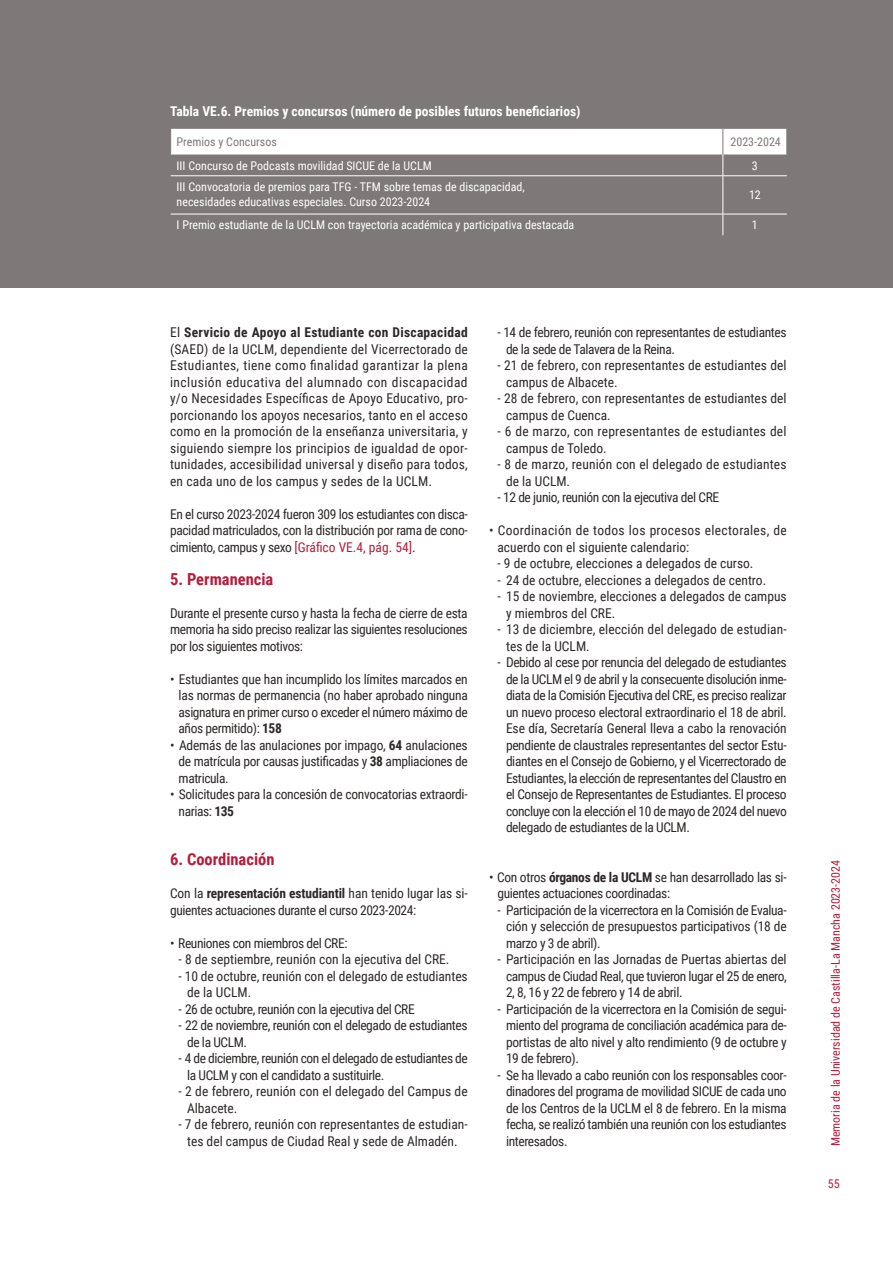
<style>
.page{position:relative;width:893px;height:1263px;background:#fff}
.page>*{position:absolute;margin:0;border:0;box-sizing:border-box;transform-origin:0 0}
.txt_corrido{font:700 16.5px "Roboto Condensed";color:#b41d3b}
.txt_corrido-2{font:13.5px/16.5px "Roboto Condensed";letter-spacing:-.02em;color:#2e2828;text-align:justify}
.txt_corrido-3{font:13.5px/16.5px "Roboto Condensed";color:#2e2828;text-align:center}
.txt_corrido-4{font:13.5px/16.5px "Roboto Condensed";letter-spacing:.005em;color:#2e2828}
.txt_corrido-5{font:13.5px/16.5px "Roboto Condensed";letter-spacing:.015em;color:#2e2828}
.txt_corrido-6{font:700 13.5px "Roboto Condensed";color:#fff}
.txt_corrido-7{font:13.5px/16.5px "Roboto Condensed";letter-spacing:.01em;color:#2e2828}
.txt_corrido-8{font:12px "Roboto Condensed";color:#fff}
.t1{font:12px "Roboto Condensed";color:#b41d3b}
.txt_corrido-9{font:12px "Roboto Condensed";color:#7f7878}
.s1{font-weight:700}
.s2{color:#b41d3b}
</style>
<div class="page">
<div style="left:0;top:0;width:893px;height:288px;background:#7f7878"></div>
<hr style="left:722px;top:176px;width:1px;height:38px;background:#fff">
<svg style="left:722px;top:215px;width:1px;height:20px"></svg>
<hr style="left:171px;top:175px;width:552px;height:1px;background:#fff">
<hr style="left:723px;top:175px;width:64px;height:1px;background:#fff">
<hr style="left:171px;top:214px;width:552px;height:1px;background:#fff">
<hr style="left:723px;top:214px;width:64px;height:1px;background:#fff">
<svg style="left:170px;top:129px;width:617px;height:46px"></svg>
<p class="txt_corrido-6" style="left:170px;top:102px;width:412px">Tabla VE.6. Premios y concursos (número de posibles futuros beneficiarios)</p>
<p class="txt_corrido-9" style="left:177px;top:133px;width:102px">Premios y Concursos</p>
<p class="txt_corrido-9" style="left:730px;top:133px;width:52px">2023-2024</p>
<p class="txt_corrido-8" style="left:177px;top:157px;width:257px">III Concurso de Podcasts movilidad SICUE de la UCLM</p>
<p class="txt_corrido-8" style="left:752px;top:157px;width:7px">3</p>
<p class="txt_corrido-8" style="left:177px;top:178px;width:350px">III Convocatoria de premios para TFG - TFM sobre temas de discapacidad,</p>
<p class="txt_corrido-8" style="left:177px;top:193px;width:255px">necesidades educativas especiales. Curso 2023-2024</p>
<p class="txt_corrido-8" style="left:749px;top:187px;width:13px">12</p>
<p class="txt_corrido-8" style="left:177px;top:216px;width:399px">I Premio estudiante de la UCLM con trayectoria académica y participativa destacada</p>
<p class="txt_corrido-8" style="left:752px;top:216px;width:7px">1</p>
<p class="txt_corrido-2" style="left:170px;top:324px;width:299px">El <span class="s1">Servicio de Apoyo al Estudiante con Discapacidad </span>(SAED) de la UCLM, dependiente del Vicerrectorado de Estudiantes, tiene como finalidad garantizar la plena inclusión educativa del alumnado con discapacidad y/o Necesidades Específicas de Apoyo Educativo, pro&shy;porcionando los apoyos necesarios, tanto en el acceso como en la promoción de la enseñanza universitaria, y siguiendo siempre los principios de igualdad de opor&shy;tunidades, accesibilidad universal y diseño para todos, en cada uno de los campus y sedes de la UCLM.</p>
<p class="txt_corrido-2" style="left:170px;top:505px;width:299px">En el curso 2023-2024 fueron 309 los estudiantes con disca&shy;pacidad matriculados, con la distribución por rama de cono&shy;cimiento, campus y sexo <span class="s2">[Gráfico VE.4, pág. 54]</span>.</p>
<p class="txt_corrido" style="left:170px;top:567px;width:105px">5. Permanencia</p>
<p class="txt_corrido-2" style="left:170px;top:604px;width:299px">Durante el presente curso y hasta la fecha de cierre de esta memoria ha sido preciso realizar las siguientes resoluciones por los siguientes motivos:</p>
<p class="txt_corrido-2" style="left:179px;top:670px;width:291px;text-indent:-9px">• Estudiantes que han incumplido los límites marcados en las normas de permanencia (no haber aprobado ninguna asignatura en primer curso o exceder el número máximo de años permitido): <span class="s1">158</span></p>
<p class="txt_corrido-2" style="left:179px;top:736px;width:291px;text-indent:-9px">• Además de las anulaciones por impago, <span class="s1">64</span> anulaciones de matrícula por causas justificadas y <span class="s1">38</span> ampliaciones de matricula.</p>
<p class="txt_corrido-2" style="left:179px;top:786px;width:291px;text-indent:-9px">• Solicitudes para la concesión de convocatorias extraordi&shy;narias: <span class="s1">135</span></p>
<p class="txt_corrido" style="left:170px;top:848px;width:106px">6. Coordinación</p>
<p class="txt_corrido-2" style="left:170px;top:885px;width:299px">Con la <span class="s1">representación estudiantil</span> han tenido lugar las si&shy;guientes actuaciones durante el curso 2023-2024:</p>
<p class="txt_corrido-2" style="left:170px;top:934px;width:179px">• Reuniones con miembros del CRE:</p>
<p class="txt_corrido-3" style="left:179px;top:951px;width:272px">- 8 de septiembre, reunión con la ejecutiva del CRE.</p>
<p class="txt_corrido-2" style="left:187px;top:967px;width:282px;text-indent:-9px">- 10 de octubre, reunión con el delegado de estudiantes de la UCLM.</p>
<p class="txt_corrido-2" style="left:179px;top:1000px;width:238px">- 26 de octubre, reunión con la ejecutiva del CRE</p>
<p class="txt_corrido-2" style="left:187px;top:1017px;width:282px;text-indent:-9px">- 22 de noviembre, reunión con el delegado de estudiantes de la UCLM.</p>
<p class="txt_corrido-2" style="left:187px;top:1050px;width:282px;text-indent:-9px">- 4 de diciembre, reunión con el delegado de estudiantes de la UCLM y con el candidato a sustituirle.</p>
<p class="txt_corrido-4" style="left:187px;top:1083px;width:282px;text-indent:-9px">- 2 de febrero, reunión con el delegado del Campus de<br>Albacete.</p>
<p class="txt_corrido-3" style="left:179px;top:1116px;width:291px">- 7 de febrero, reunión con representantes de estudian&shy;tes del campus de Ciudad Real y sede de Almadén.</p>
<p class="txt_corrido-2" style="left:506px;top:324px;width:282px;text-indent:-9px">- 14 de febrero, reunión con representantes de estudiantes de la sede de Talavera de la Reina.</p>
<p class="txt_corrido-4" style="left:506px;top:357px;width:282px;text-indent:-9px">- 21 de febrero, con representantes de estudiantes del campus de Albacete.</p>
<p class="txt_corrido-4" style="left:506px;top:390px;width:282px;text-indent:-9px">- 28 de febrero, con representantes de estudiantes del campus de Cuenca.</p>
<p class="txt_corrido-5" style="left:506px;top:423px;width:282px;text-indent:-9px">- 6 de marzo, con representantes de estudiantes del campus de Toledo.</p>
<p class="txt_corrido-7" style="left:506px;top:456px;width:282px;text-indent:-9px">- 8 de marzo, reunión con el delegado de estudiantes de la UCLM.</p>
<p class="txt_corrido-2" style="left:497px;top:489px;width:223px">- 12 de junio, reunión con la ejecutiva del CRE</p>
<p class="txt_corrido-5" style="left:497px;top:522px;width:291px;text-indent:-9px">• Coordinación de todos los procesos electorales, de acuerdo con el siguiente calendario:</p>
<p class="txt_corrido-3" style="left:497px;top:555px;width:257px">- 9 de octubre, elecciones a delegados de curso.</p>
<p class="txt_corrido-3" style="left:497px;top:571px;width:270px">- 24 de octubre, elecciones a delegados de centro.</p>
<p class="txt_corrido-3" style="left:506px;top:588px;width:282px;text-align:left;text-indent:-9px">- 15 de noviembre, elecciones a delegados de campus y miembros del CRE.</p>
<p class="txt_corrido-4" style="left:506px;top:621px;width:282px;text-indent:-9px">- 13 de diciembre, elección del delegado de estudian&shy;tes de la UCLM.</p>
<p class="txt_corrido-2" style="left:506px;top:654px;width:282px;text-indent:-9px">- Debido al cese por renuncia del delegado de estudiantes de la UCLM el 9 de abril y la consecuente disolución inme&shy;diata de la Comisión Ejecutiva del CRE, es preciso realizar un nuevo proceso electoral extraordinario el 18 de abril.<br>Ese día, Secretaría General lleva a cabo la renovación pendiente de claustrales representantes del sector Estu&shy;diantes en el Consejo de Gobierno, y el Vicerrectorado de Estudiantes, la elección de representantes del Claustro en el Consejo de Representantes de Estudiantes. El proceso concluye con la elección el 10 de mayo de 2024 del nuevo delegado de estudiantes de la UCLM.</p>
<p class="txt_corrido-2" style="left:497px;top:868px;width:291px;text-indent:-9px">• Con otros <span class="s1">órganos de la UCLM</span> se han desarrollado las si&shy;guientes actuaciones coordinadas:</p>
<p class="txt_corrido-2" style="left:506px;top:901px;width:282px;text-indent:-9px">- Participación de la vicerrectora en la Comisión de Evalua&shy;ción y selección de presupuestos participativos (18 de marzo y 3 de abril).</p>
<p class="txt_corrido-2" style="left:506px;top:951px;width:282px;text-indent:-9px">- Participación en las Jornadas de Puertas abiertas del campus de Ciudad Real, que tuvieron lugar el 25 de enero, 2, 8, 16 y 22 de febrero y 14 de abril.</p>
<p class="txt_corrido-2" style="left:506px;top:1000px;width:282px;text-indent:-9px">- Participación de la vicerrectora en la Comisión de segui&shy;miento del programa de conciliación académica para de&shy;portistas de alto nivel y alto rendimiento (9 de octubre y 19 de febrero).</p>
<p class="txt_corrido-2" style="left:506px;top:1066px;width:282px;text-indent:-9px">- Se ha llevado a cabo reunión con los responsables coor&shy;dinadores del programa de movilidad SICUE de cada uno de los Centros de la UCLM el 8 de febrero. En la misma fecha, se realizó también una reunión con los estudiantes interesados.</p>
<p class="t1" style="left:827px;top:1146px;width:288px;rotate:-90deg">Memoria de la Universidad de Castilla-La Mancha 2023-2024</p>
<p class="t1" style="left:828px;top:1175px;width:13px">55</p>
</div>
